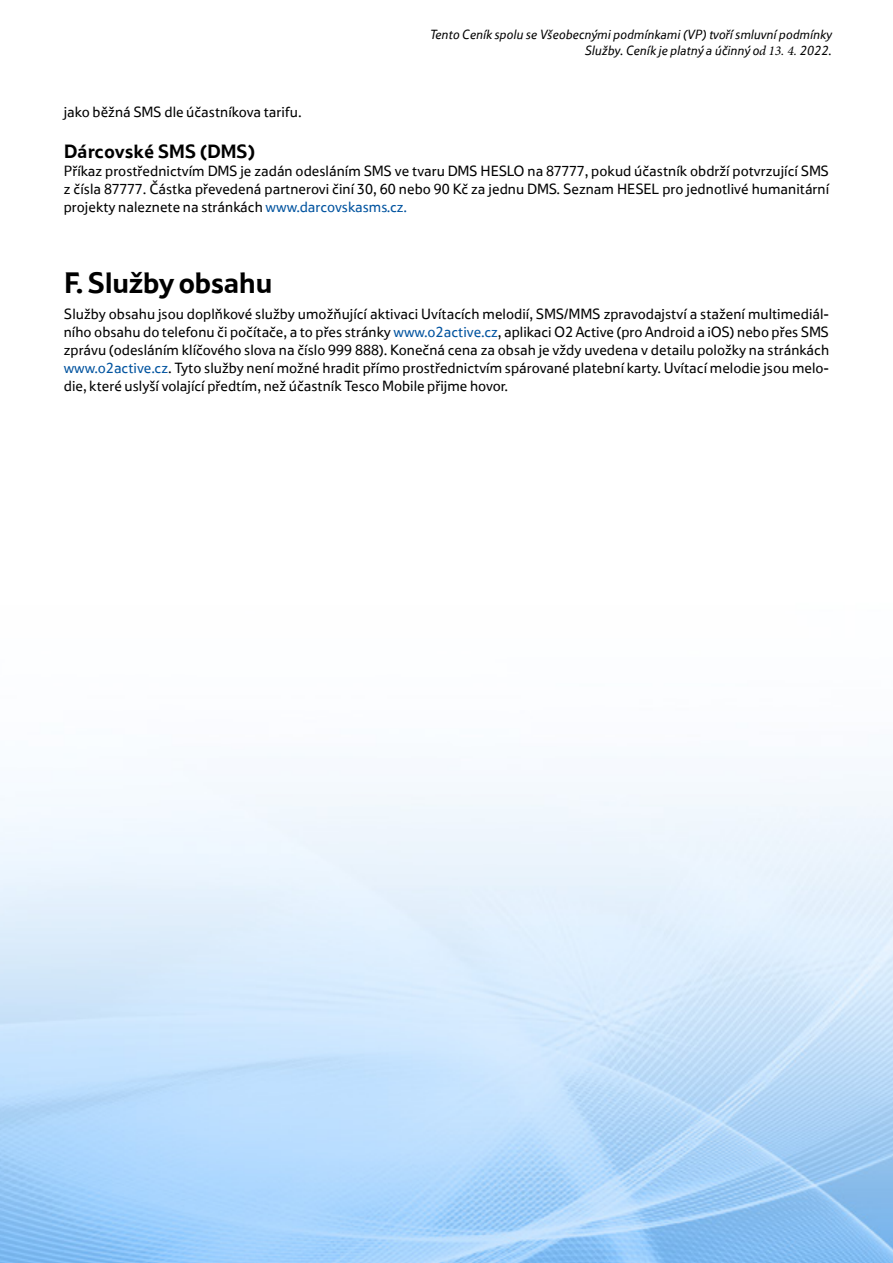
<style>
.page{position:relative;width:893px;height:1263px;background:#fff}
.page>*{position:absolute;margin:0;border:0;box-sizing:border-box;transform-origin:0 0}
.t1{font:700 30px "Tesco OT";letter-spacing:-.025em;color:#000}
.t2{font:700 19.5px "Tesco OT";letter-spacing:-.02em;color:#000}
.t3{font:15px/18px "Tesco OT";color:#000;text-align:justify}
.t4{font:italic 13.5px/16.2px "Tesco OT";color:#000;text-align:right}
.s1{font-family:"Minion Pro"}
.s2{color:#00539f}
</style>
<div class="page">
<img style="left:0;top:774px;width:893px;height:489px">
<p class="t4" style="left:429px;top:26px;width:404px">Tento Ceník spolu se Všeobecnými podmínkami (VP) tvoří smluvní podmínky<br>Služby. Ceník je platný a účinný o<span class="s1">d 13. 4.</span> 2022.</p>
<p class="t3" style="left:64px;top:102px;width:239px">jako běžná SMS dle účastníkova tarifu.</p>
<h2 class="t2" style="left:64px;top:139px;width:193px">Dárcovské SMS (DMS)</h2>
<p class="t3" style="left:64px;top:162px;width:767px">Příkaz prostřednictvím DMS je zadán odesláním SMS ve tvaru DMS HESLO na 87777, pokud účastník obdrží potvrzující SMS z čísla 87777. Částka převedená partnerovi činí 30, 60 nebo 90 Kč za jednu DMS. Seznam HESEL pro jednotlivé humanitární projekty naleznete na stránkách <span class="s2">www.darcovskasms.cz.</span></p>
<h1 class="t1" style="left:64px;top:263px;width:210px">F. Služby obsahu</h1>
<p class="t3" style="left:64px;top:305px;width:767px">Služby obsahu jsou doplňkové služby umožňující aktivaci Uvítacích melodií, SMS/MMS zpravodajství a stažení multimediál&shy;ního obsahu do telefonu či počítače, a to přes stránky <span class="s2">www.o2active.cz</span>, aplikaci O2 Active (pro Android a iOS) nebo přes SMS zprávu (odesláním klíčového slova na číslo 999 888). Konečná cena za obsah je vždy uvedena v detailu položky na stránkách <span class="s2">www.o2active.cz</span>. Tyto služby není možné hradit přímo prostřednictvím spárované platební karty. Uvítací melodie jsou melo&shy;die, které uslyší volající předtím, než účastník Tesco Mobile přijme hovor.</p>
</div>
